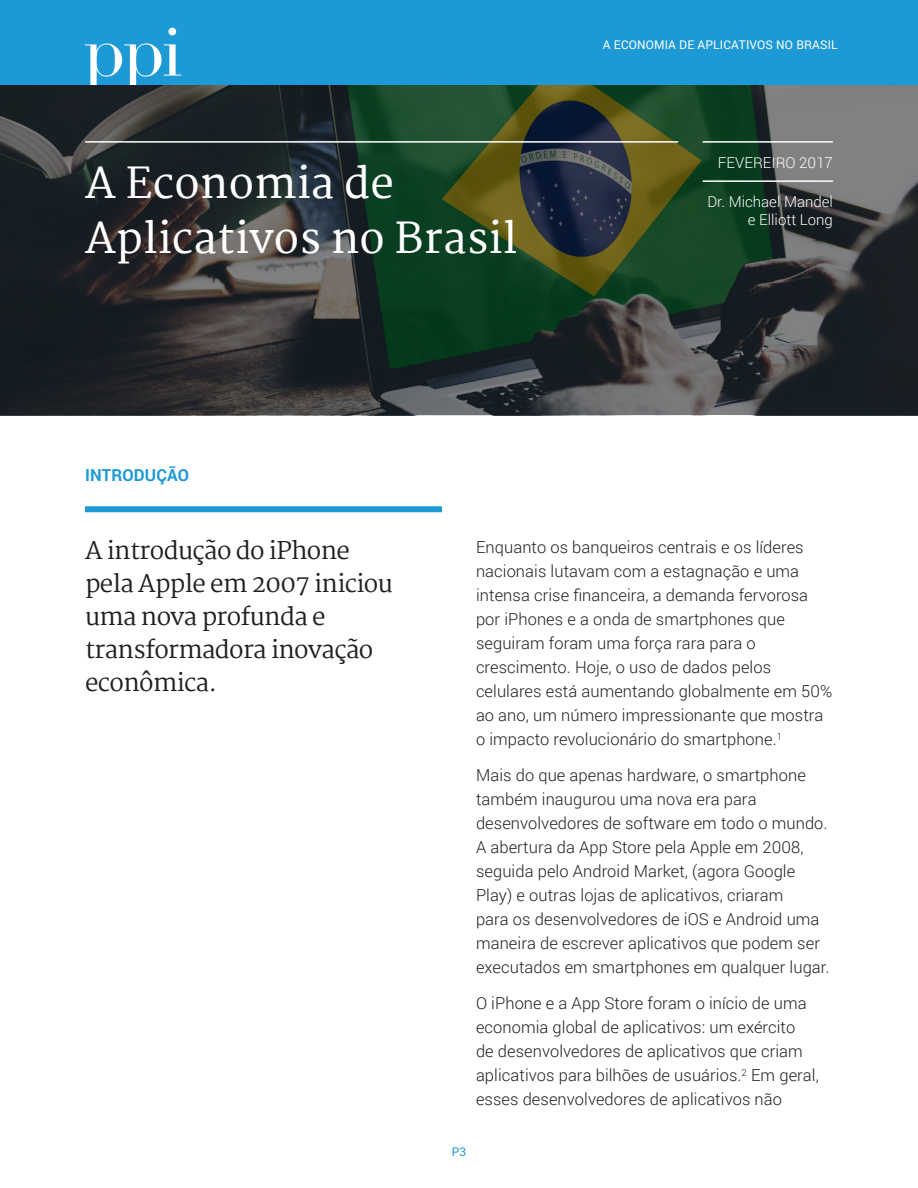
<style>
.page{position:relative;width:918px;height:1188px;background:#fff}
.page>*{position:absolute;margin:0;border:0;box-sizing:border-box;transform-origin:0 0}
.H1_-_Martel_Overline{font:600 42px/55.5px "Martel";letter-spacing:.005em;color:#fff}
.Intro_with_Overline{font:24px/33px "Martel";letter-spacing:-.025em;color:#231f20}
.Body_Copy{font:300 16.5px/24px "Roboto";letter-spacing:.005em;color:#231f20}
.H2_-_Section_Title{font:700 16.5px "Roboto";letter-spacing:.01em;color:#1d99d6}
.Date___Author_-_Robo{font:300 15px/18px "Roboto";color:#fff;text-align:right}
.t1{font:12px "Roboto";letter-spacing:.01em;color:#fff}
.t2{font:12px "Roboto";color:#1d99d6}
</style>
<div class="page">
<div style="left:0;top:0;width:918px;height:85px;background:#1d99d6"></div>
<svg style="left:168px;top:28px;width:8px;height:7px"></svg>
<svg style="left:85px;top:43px;width:96px;height:42px"></svg>
<svg style="left:0;top:85px;width:918px;height:330px;background:#2e3b33"></svg>
<div style="left:85px;top:506px;width:357px;height:6px;background:#1d99d6"></div>
<hr style="left:85px;top:141px;width:593px;height:2px;background:#fff">
<hr style="left:703px;top:141px;width:130px;height:2px;background:#fff">
<hr style="left:703px;top:180px;width:130px;height:2px;background:#fff">
<p class="H1_-_Martel_Overline" style="left:85px;top:156px;width:433px">A Economia de<br>Aplicativos no Brasil</p>
<p class="H2_-_Section_Title" style="left:85px;top:464px;width:106px">INTRODUÇÃO</p>
<p class="t1" style="left:603px;top:36px;width:236px">A ECONOMIA DE APLICATIVOS NO BRASIL</p>
<p class="Date___Author_-_Robo" style="left:718px;top:153px;width:117px">FEVEREIRO 2017</p>
<p class="Date___Author_-_Robo" style="left:707px;top:193px;width:127px">Dr. Michael Mandel e Elliott Long</p>
<p class="Intro_with_Overline" style="left:85px;top:534px;width:309px">A introdução do iPhone pela Apple em 2007 iniciou uma nova profunda e transformadora inovação econômica.</p>
<p class="Body_Copy" style="left:476px;top:535px;width:358px">Enquanto os banqueiros centrais e os líderes nacionais lutavam com a estagnação e uma intensa crise financeira, a demanda fervorosa por iPhones e a onda de smartphones que seguiram foram uma força rara para o crescimento. Hoje, o uso de dados pelos celulares está aumentando globalmente em 50% ao ano, um número impressionante que mostra o impacto revolucionário do smartphone.<sup>1</sup></p>
<p class="Body_Copy" style="left:476px;top:763px;width:355px">Mais do que apenas hardware, o smartphone também inaugurou uma nova era para desenvolvedores de software em todo o mundo.<br>A abertura da App Store pela Apple em 2008, seguida pelo Android Market, (agora Google Play) e outras lojas de aplicativos, criaram<br>para os desenvolvedores de iOS e Android uma maneira de escrever aplicativos que podem ser executados em smartphones em qualquer lugar.</p>
<p class="Body_Copy" style="left:476px;top:991px;width:344px">O iPhone e a App Store foram o início de uma economia global de aplicativos: um exército<br>de desenvolvedores de aplicativos que criam aplicativos para bilhões de usuários.<sup>2</sup> Em geral, esses desenvolvedores de aplicativos não</p>
<p class="t2" style="left:452px;top:1143px;width:16px">P3</p>
</div>
